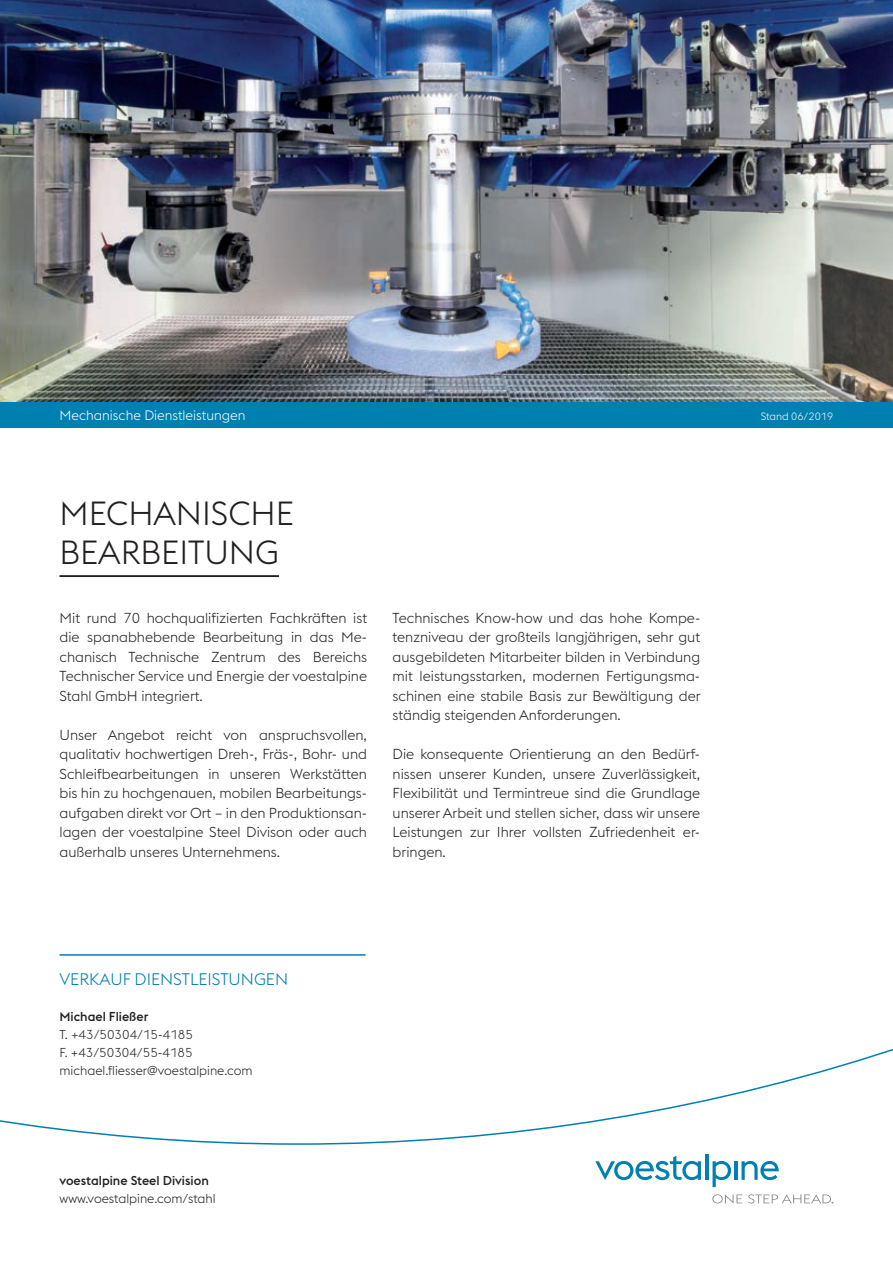
<style>
.page{position:relative;width:893px;height:1263px;background:#fff}
.page>*{position:absolute;margin:0;border:0;box-sizing:border-box;transform-origin:0 0}
.t1{font:300 33px/39px "voestalpine";color:#231f20}
.t2{font:300 16.5px "voestalpine";color:#007fb1}
.t3{font:300 14.25px/19.5px "voestalpine";color:#231f20;text-align:justify}
.t4{font:300 13.5px "voestalpine";color:#fff}
.t5{font:300 12.75px/18px "voestalpine";color:#231f20}
.t6{font:500 12.75px "voestalpine";color:#231f20}
.t7{font:300 10.5px "voestalpine";color:#fff}
</style>
<div class="page">
<svg style="left:595px;top:1156px;width:106px;height:24px"></svg>
<hr style="left:705px;top:1154px;width:3px;height:26px;background:#007fb1">
<svg style="left:713px;top:1161px;width:18px;height:26px"></svg>
<hr style="left:734px;top:1161px;width:3px;height:19px;background:#007fb1">
<svg style="left:741px;top:1161px;width:38px;height:19px"></svg>
<svg style="left:712px;top:1194px;width:30px;height:9px"></svg>
<svg style="left:748px;top:1194px;width:85px;height:9px"></svg>
<svg style="left:0;top:1048px;width:893px;height:97px"></svg>
<hr style="left:60px;top:575px;width:219px;height:2px;background:#231f20">
<img style="left:0;top:0;width:893px;height:402px">
<div style="left:0;top:402px;width:893px;height:25px;background:#007fb1"></div>
<hr style="left:60px;top:954px;width:306px;height:2px;background:#007fb1">
<p class="t4" style="left:60px;top:407px;width:187px">Mechanische Dienstleistungen</p>
<p class="t7" style="left:761px;top:410px;width:74px">Stand 06/2019</p>
<h1 class="t1" style="left:60px;top:494px;width:236px">MECHANISCHE<br>BEARBEITUNG</h1>
<p class="t3" style="left:60px;top:608px;width:309px">Mit rund 70 hochqualifizierten Fachkräften ist die spanabhebende Bearbeitung in das Me&shy;chanisch Technische Zentrum des Bereichs Technischer Service und Energie der voestalpine Stahl GmbH integriert.</p>
<p class="t3" style="left:60px;top:725px;width:309px">Unser Angebot reicht von anspruchsvollen, qualitativ hochwertigen Dreh-, Fräs-, Bohr- und Schleifbearbeitungen in unseren Werkstätten bis hin zu hochgenauen, mobilen Bearbeitungs&shy;aufgaben direkt vor Ort – in den Produktionsan&shy;lagen der voestalpine Steel Divison oder auch außerhalb unseres Unternehmens.</p>
<p class="t3" style="left:393px;top:608px;width:309px">Technisches Know-how und das hohe Kompe&shy;tenzniveau der großteils langjährigen, sehr gut ausgebildeten Mitarbeiter bilden in Verbindung mit leistungsstarken, modernen Fertigungsma&shy;schinen eine stabile Basis zur Bewältigung der ständig steigenden Anforderungen.</p>
<p class="t3" style="left:393px;top:744px;width:309px">Die konsequente Orientierung an den Bedürf&shy;nissen unserer Kunden, unsere Zuverlässigkeit, Flexibilität und Termintreue sind die Grundlage unserer Arbeit und stellen sicher, dass wir unsere Leistungen zur Ihrer vollsten Zufriedenheit er&shy;bringen.</p>
<p class="t2" style="left:60px;top:970px;width:230px">VERKAUF DIENSTLEISTUNGEN</p>
<p class="t6" style="left:60px;top:1009px;width:90px">Michael Fließer</p>
<p class="t5" style="left:60px;top:1026px;width:195px">T. +43/50304/15-4185<br>F. +43/50304/55-4185 michael.fliesser@voestalpine.com</p>
<p class="t6" style="left:60px;top:1173px;width:151px">voestalpine Steel Division</p>
<p class="t5" style="left:60px;top:1190px;width:158px">www.voestalpine.com/stahl</p>
</div>
